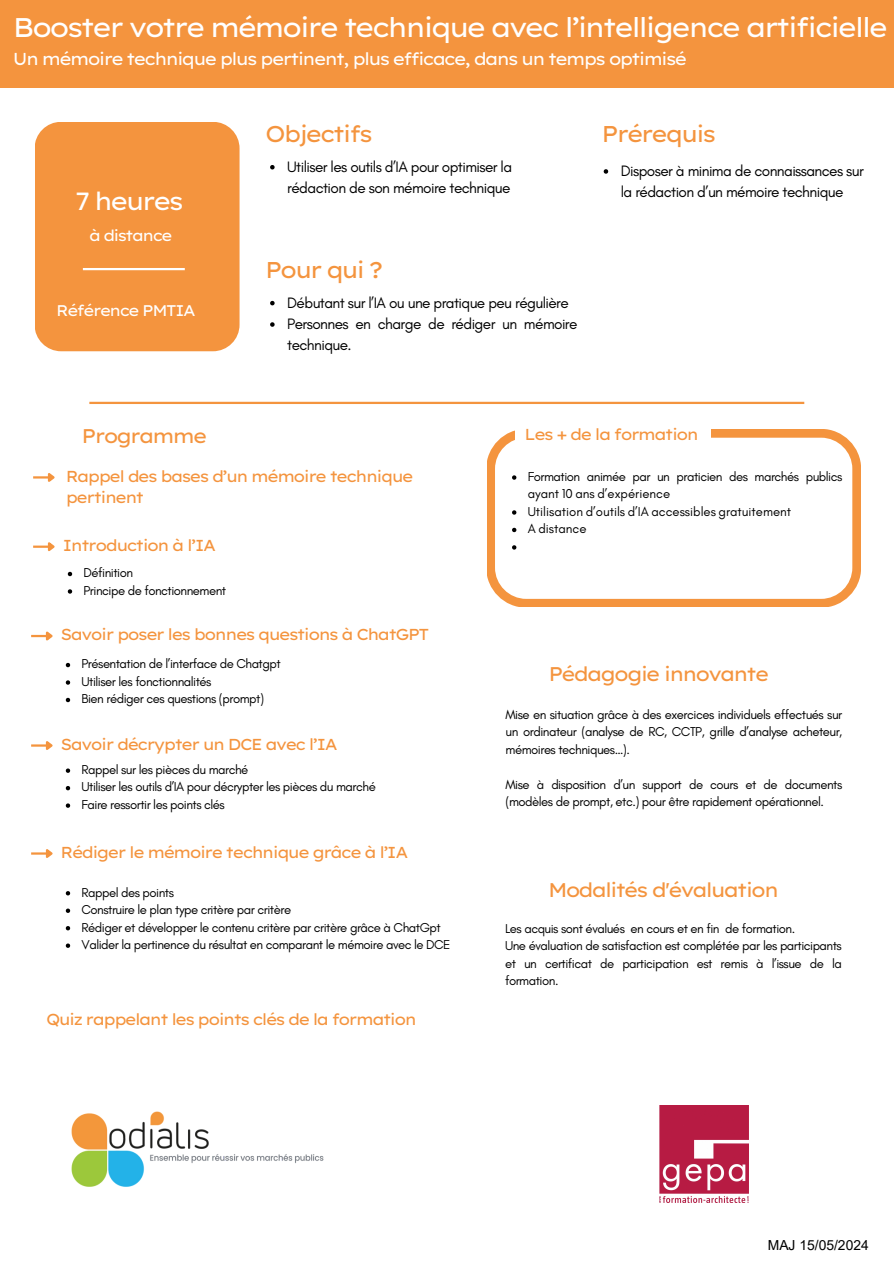
<style>
.page{position:relative;width:894px;height:1264px;background:#fff}
.page>*{position:absolute;margin:0;border:0;box-sizing:border-box;transform-origin:0 0}
.t1{font:27px "Lexend Exa";letter-spacing:-.1em;color:#fff}
.t2{font:24.9px "Lexend Exa";letter-spacing:-.105em;color:#fff}
.t3{font:22.8px "Lexend Exa";letter-spacing:-.1em;color:#f4943e}
.t4{font:19.8px "Lexend Exa";letter-spacing:-.1em;color:#f4943e}
.t5{font:17.25px "Lexend Exa";letter-spacing:-.105em;color:#fff}
.t6{font:15.9px/21.3px "Lexend Exa";letter-spacing:-.1em;color:#f4943e}
.t7{font:15.45px "Lexend Exa";letter-spacing:-.105em;color:#fff}
.t8{font:15.3px/21.3px "Glacial Indifference";letter-spacing:-.04em;color:#000}
.t9{font:13.8px "Arial";color:#000}
.t10{font:13.05px/17.4px "Glacial Indifference";letter-spacing:-.04em;color:#000;text-align:justify}
.t11{font:13.05px/17.4px "Glacial Indifference";color:#000}
</style>
<div class="page">
<div style="left:0;top:0;width:893px;height:87px;background:#f4943e"></div>
<div style="left:35px;top:122px;width:204px;height:229px;background:#f4943e;border-radius:27px"></div>
<hr style="left:83px;top:268px;width:102px;height:2px;background:#fff">
<hr style="left:89px;top:402px;width:715px;height:2px;background:#f4943e">
<hr style="left:33px;top:545px;width:15px;height:3px;background:#f4943e">
<svg style="left:46px;top:542px;width:9px;height:10px"></svg>
<svg style="left:68px;top:572px;width:4px;height:4px"></svg>
<svg style="left:68px;top:589px;width:4px;height:4px"></svg>
<svg style="left:31px;top:631px;width:22px;height:10px"></svg>
<svg style="left:66px;top:663px;width:4px;height:4px"></svg>
<svg style="left:66px;top:680px;width:4px;height:4px"></svg>
<svg style="left:66px;top:697px;width:4px;height:5px"></svg>
<svg style="left:31px;top:741px;width:22px;height:9px"></svg>
<svg style="left:66px;top:768px;width:4px;height:4px"></svg>
<svg style="left:66px;top:786px;width:4px;height:4px"></svg>
<svg style="left:66px;top:803px;width:4px;height:4px"></svg>
<svg style="left:31px;top:849px;width:22px;height:9px"></svg>
<svg style="left:66px;top:891px;width:4px;height:4px"></svg>
<svg style="left:66px;top:908px;width:4px;height:4px"></svg>
<svg style="left:66px;top:926px;width:4px;height:4px"></svg>
<svg style="left:66px;top:943px;width:4px;height:4px"></svg>
<svg style="left:487px;top:429px;width:373px;height:178px"></svg>
<div style="left:515px;top:425px;width:195px;height:22px;background:#fff"></div>
<svg style="left:512px;top:475px;width:4px;height:5px"></svg>
<svg style="left:512px;top:510px;width:4px;height:4px"></svg>
<svg style="left:512px;top:528px;width:4px;height:4px"></svg>
<svg style="left:512px;top:545px;width:4px;height:4px"></svg>
<svg style="left:270px;top:165px;width:4px;height:4px"></svg>
<svg style="left:270px;top:301px;width:4px;height:4px"></svg>
<svg style="left:270px;top:322px;width:4px;height:5px"></svg>
<svg style="left:603px;top:169px;width:5px;height:5px"></svg>
<img style="left:71px;top:1111px;width:253px;height:76px">
<svg style="left:33px;top:473px;width:22px;height:9px"></svg>
<img style="left:659px;top:1105px;width:88px;height:97px">
<p class="t1" style="left:13px;top:10px;width:876px">Booster votre mémoire technique avec l’intelligence artificielle</p>
<p class="t5" style="left:13px;top:48px;width:675px">Un mémoire technique plus pertinent, plus efficace, dans un temps optimisé</p>
<h1 class="t2" style="left:75px;top:185px;width:110px">7 heures</h1>
<h4 class="t7" style="left:89px;top:226px;width:85px">à distance</h4>
<h1 class="t7" style="left:56px;top:301px;width:141px">Référence PMTIA</h1>
<p class="t4" style="left:82px;top:423px;width:127px">Programme</p>
<p class="t3" style="left:265px;top:119px;width:109px">Objectifs</p>
<h4 class="t8" style="left:287px;top:156px;width:226px">Utiliser les outils d’IA pour optimiser la rédaction de son mémoire technique</h4>
<p class="t3" style="left:265px;top:255px;width:120px">Pour qui ?</p>
<p class="t8" style="left:287px;top:291px;width:283px">Débutant sur l’IA ou une pratique peu régulière</p>
<p class="t8" style="left:287px;top:313px;width:292px">Personnes en charge de rédiger un mémoire technique.</p>
<h3 class="t3" style="left:601px;top:119px;width:116px">Prérequis</h3>
<p class="t8" style="left:620px;top:160px;width:244px">Disposer à minima de connaissances sur la rédaction d’un mémoire technique</p>
<p class="t6" style="left:524px;top:423px;width:176px">Les + de la formation</p>
<p class="t6" style="left:66px;top:465px;width:349px">Rappel des bases d’un mémoire technique pertinent</p>
<h2 class="t6" style="left:63px;top:534px;width:155px">Introduction à l’IA</h2>
<h5 class="t10" style="left:83px;top:564px;width:51px">Définition</h5>
<h5 class="t10" style="left:83px;top:581px;width:144px">Principe de fonctionnement</h5>
<h5 class="t6" style="left:61px;top:623px;width:370px">Savoir poser les bonnes questions à ChatGPT</h5>
<h5 class="t10" style="left:81px;top:655px;width:201px">Présentation de l’interface de Chatgpt</h5>
<h2 class="t10" style="left:81px;top:672px;width:131px">Utiliser les fonctionnalités</h2>
<h5 class="t10" style="left:81px;top:690px;width:184px">Bien rédiger ces questions (prompt)</h5>
<h1 class="t6" style="left:61px;top:733px;width:279px">Savoir décrypter un DCE avec l’IA</h1>
<h2 class="t10" style="left:81px;top:760px;width:168px">Rappel sur les pièces du marché</h2>
<h5 class="t10" style="left:81px;top:778px;width:296px">Utiliser les outils d’IA pour décrypter les pièces du marché</h5>
<p class="t10" style="left:81px;top:795px;width:145px">Faire ressortir les points clés</p>
<p class="t6" style="left:61px;top:841px;width:349px">Rédiger le mémoire technique grâce à l’IA</p>
<h3 class="t10" style="left:81px;top:883px;width:94px">Rappel des points</h3>
<h4 class="t10" style="left:81px;top:900px;width:211px">Construire le plan type critère par critère</h4>
<h4 class="t10" style="left:81px;top:918px;width:361px">Rédiger et développer le contenu critère par critère grâce à ChatGpt</h4>
<p class="t10" style="left:81px;top:935px;width:370px">Valider la pertinence du résultat en comparant le mémoire avec le DCE</p>
<h4 class="t6" style="left:46px;top:1008px;width:372px">Quiz rappelant les points clés de la formation</h4>
<p class="t11" style="left:527px;top:467px;width:316px">Formation animée par un praticien des marchés publics ayant 10 ans d’expérience<br>Utilisation d’outils d’IA accessibles gratuitement<br>A distance</p>
<p class="t4" style="left:548px;top:661px;width:222px">Pédagogie innovante</p>
<p class="t10" style="left:505px;top:705px;width:338px">Mise en situation grâce à des exercices individuels effectués sur un ordinateur (analyse de RC, CCTP, grille d’analyse acheteur, mémoires techniques…).</p>
<p class="t10" style="left:505px;top:775px;width:338px">Mise à disposition d’un support de cours et de documents (modèles de prompt, etc.) pour être rapidement opérationnel.</p>
<p class="t4" style="left:548px;top:877px;width:232px">Modalités d'évaluation</p>
<h3 class="t10" style="left:505px;top:919px;width:291px">Les acquis sont évalués en cours et en fin de formation.</h3>
<p class="t10" style="left:505px;top:936px;width:338px">Une évaluation de satisfaction est complétée par les participants et un certificat de participation est remis à l’issue de la formation.</p>
<h4 class="t9" style="left:767px;top:1235px;width:103px">MAJ 15/05/2024</h4>
</div>
